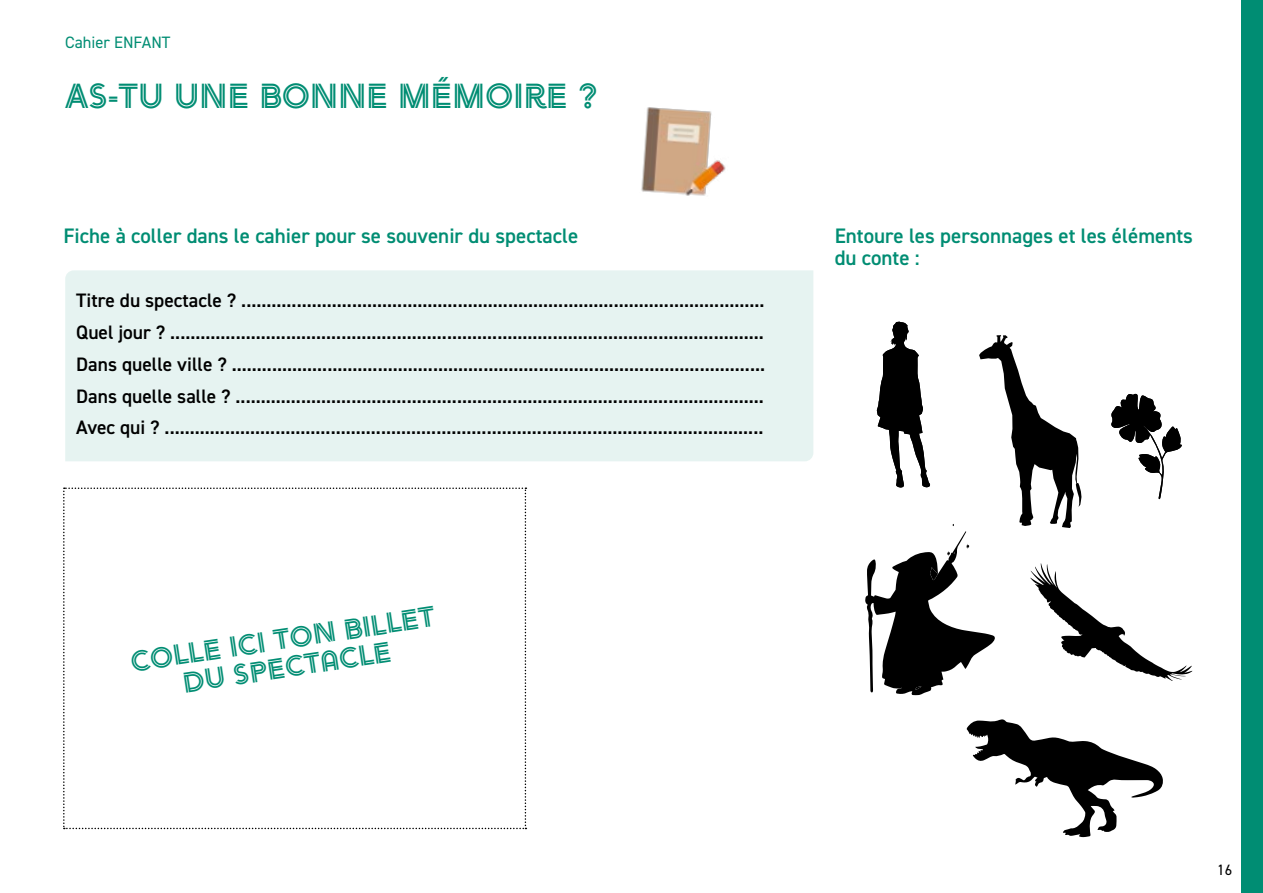
<style>
.page{position:relative;width:1263px;height:893px;background:#fff}
.page>*{position:absolute;margin:0;border:0;box-sizing:border-box;transform-origin:0 0}
.t1{font:34.5px "Arya Double";color:#008d73}
.t2{font:28.5px/28.5px "Arya Double";color:#008d73;text-align:center}
.t3{font:600 21px/22.5px "DIN2014";color:#008d73}
.t4{font:600 19.5px/32px "DIN2014";color:#000;text-align:justify}
.t5{font:16.5px "DIN2014";color:#008d73}
.t6{font:15px "DIN2014";color:#000}
</style>
<div class="page">
<img style="left:641px;top:107px;width:85px;height:89px">
<div style="left:65px;top:270px;width:748px;height:191px;background:#e6f3f1"></div>
<svg style="left:63px;top:487px;width:463px;height:342px"></svg>
<div style="left:1242px;top:0;width:21px;height:893px;background:#008d73"></div>
<svg style="left:865px;top:322px;width:327px;height:373px"></svg>
<svg style="left:966px;top:719px;width:197px;height:118px"></svg>
<p class="t5" style="left:65px;top:32px;width:107px">Cahier ENFANT</p>
<h1 class="t1" style="left:65px;top:75px;width:533px">AS-TU UNE BONNE MÉMOIRE ?</h1>
<p class="t3" style="left:64px;top:224px;width:516px">Fiche à coller dans le cahier pour se souvenir du spectacle</p>
<p class="t4" style="left:76px;top:284px;width:690px">Titre du spectacle ? ........................................................................................................<br>Quel jour ? ......................................................................................................................<br>Dans quelle ville ? ..........................................................................................................<br>Dans quelle salle ? .........................................................................................................<br>Avec qui ? .......................................................................................................................</p>
<h2 class="t2" style="left:128px;top:649px;width:309px;rotate:-9deg">COLLE ICI TON BILLET<br>DU SPECTACLE</h2>
<p class="t3" style="left:835px;top:224px;width:360px">Entoure les personnages et les éléments du conte :</p>
<p class="t6" style="left:1217px;top:860px;width:16px">16</p>
</div>
